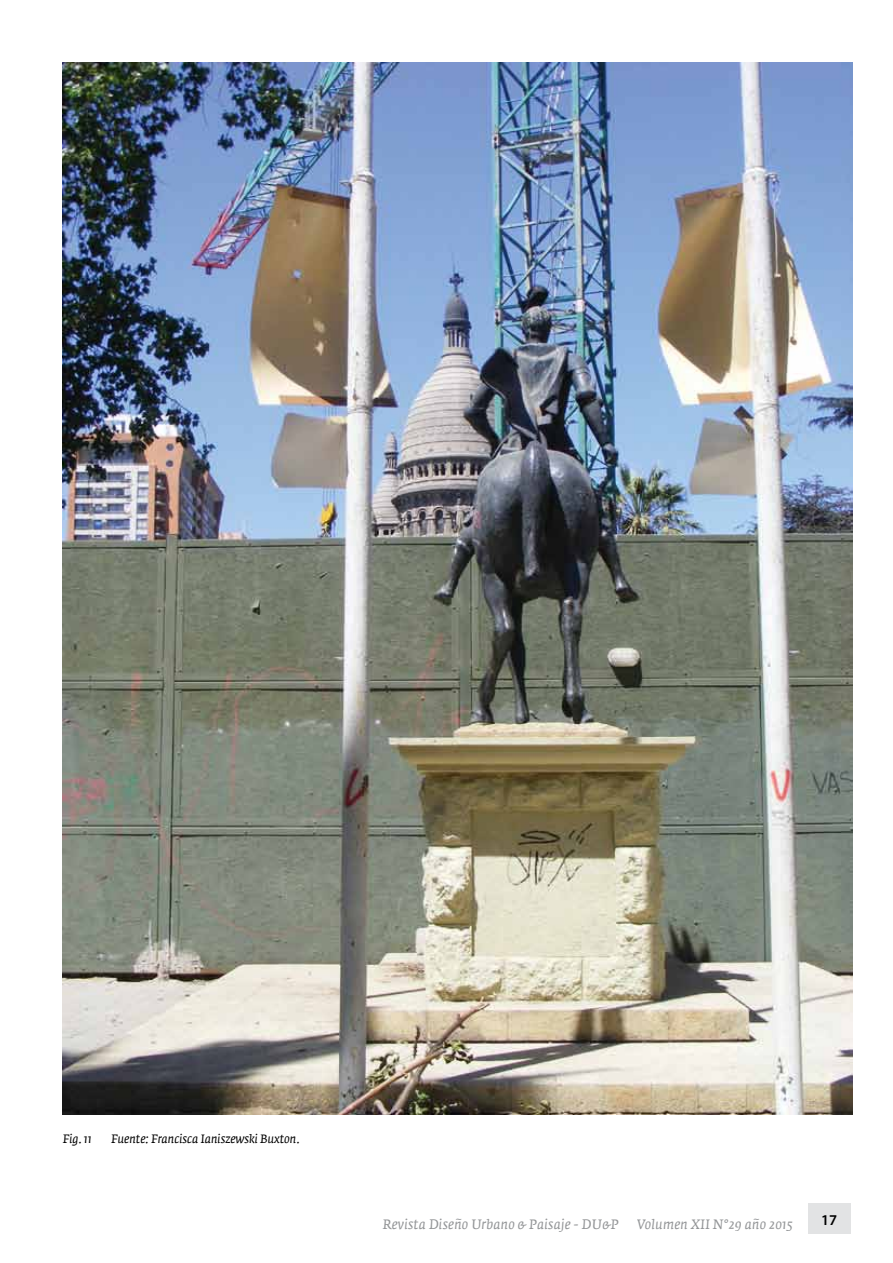
<style>
.page{position:relative;width:893px;height:1263px;background:#fff}
.page>*{position:absolute;margin:0;border:0;box-sizing:border-box;transform-origin:0 0}
.t1{font:600 15px "Myriad Pro";color:#000}
.t2{font:italic 13.5px "Fedra Serif A";letter-spacing:.02em;color:#939597}
.t3{font:italic 12px "Fedra Serif A";color:#000}
</style>
<div class="page">
<div style="left:808px;top:1203px;width:42px;height:31px;background:#e2e3e4"></div>
<img style="left:63px;top:63px;width:789px;height:1052px">
<p class="t3" style="left:63px;top:1132px;width:30px">Fig. 11</p>
<p class="t3" style="left:111px;top:1132px;width:190px">Fuente: Francisca Ianiszewski Buxton.</p>
<p class="t2" style="left:383px;top:1216px;width:237px">Revista Diseño Urbano &amp; Paisaje - DU&amp;P</p>
<p class="t2" style="left:637px;top:1216px;width:158px">Volumen XII N°29 año 2015</p>
<p class="t1" style="left:821px;top:1211px;width:18px">17</p>
</div>
